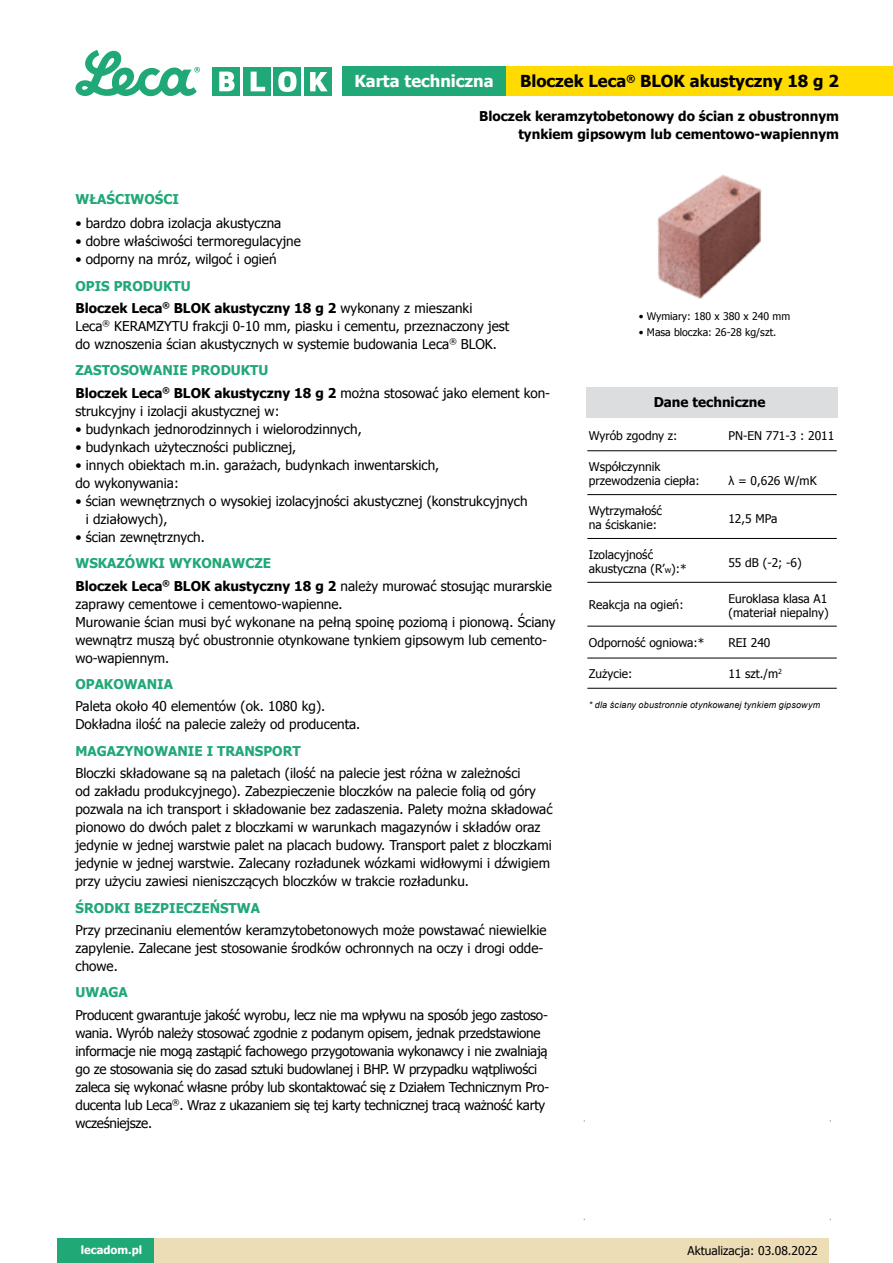
<style>
.page{position:relative;width:893px;height:1263px;background:#fff}
.page>*{position:absolute;margin:0;border:0;box-sizing:border-box;transform-origin:0 0}
.t1{font:700 16.5px "Tahoma";color:#000}
.t2{font:700 16.5px "Tahoma";color:#fff}
.t3{font:13.5px/18px "Tahoma";color:#000}
.t4{font:13.5px/18px "Tahoma";letter-spacing:-.02em;color:#000}
.t5{font:700 13.5px/18px "Tahoma";color:#000;text-align:right}
.t6{font:700 13.5px "Tahoma";color:#21a877}
.t7{font:12px/13.5px "Tahoma";color:#000}
.t8{font:700 11.25px "Tahoma";color:#fff}
.t9{font:10.5px "Tahoma";color:#000}
.t10{font:italic 9px "Arial";letter-spacing:.02em;color:#000}
.s1{font-weight:400}
.s2{font-weight:700}
.s3{font-size:8.7px}
</style>
<div class="page">
<div style="left:586px;top:387px;width:252px;height:31px;background:#dcddde"></div>
<hr style="left:587px;top:450px;width:250px;height:1px;background:#000">
<hr style="left:587px;top:494px;width:250px;height:1px;background:#000">
<hr style="left:587px;top:538px;width:250px;height:1px;background:#000">
<hr style="left:587px;top:582px;width:250px;height:1px;background:#000">
<hr style="left:587px;top:626px;width:250px;height:1px;background:#000">
<hr style="left:587px;top:658px;width:250px;height:1px;background:#000">
<hr style="left:587px;top:688px;width:250px;height:1px;background:#000">
<div style="left:57px;top:1238px;width:98px;height:25px;background:#21a877"></div>
<div style="left:155px;top:1238px;width:674px;height:25px;background:#ecddb6"></div>
<div style="left:342px;top:66px;width:165px;height:30px;background:#21a877"></div>
<div style="left:506px;top:66px;width:387px;height:30px;background:#ffdb00"></div>
<img style="left:657px;top:175px;width:105px;height:124px">
<svg style="left:75px;top:50px;width:125px;height:46px"></svg>
<div style="left:243px;top:67px;width:28px;height:29px;background:#21a877"></div>
<svg style="left:251px;top:72px;width:14px;height:19px"></svg>
<div style="left:273px;top:68px;width:28px;height:28px;background:#21a877"></div>
<svg style="left:278px;top:71px;width:18px;height:21px"></svg>
<div style="left:304px;top:67px;width:28px;height:29px;background:#21a877"></div>
<svg style="left:310px;top:72px;width:18px;height:19px"></svg>
<div style="left:212px;top:67px;width:28px;height:28px;background:#21a877"></div>
<svg style="left:219px;top:72px;width:16px;height:19px"></svg>
<p class="t2" style="left:354px;top:69px;width:141px">Karta techniczna</p>
<p class="t1" style="left:520px;top:70px;width:320px">Bloczek Leca<sup>®</sup> BLOK akustyczny 18 g 2</p>
<p class="t5" style="left:479px;top:107px;width:361px">Bloczek keramzytobetonowy do ścian z obustronnym tynkiem gipsowym lub cementowo-wapiennym</p>
<p class="t6" style="left:75px;top:189px;width:105px">WŁAŚCIWOŚCI</p>
<p class="t3" style="left:75px;top:214px;width:207px">• bardzo dobra izolacja akustyczna</p>
<p class="t3" style="left:75px;top:232px;width:227px">• dobre właściwości termoregulacyjne</p>
<p class="t3" style="left:75px;top:250px;width:203px">• odporny na mróz, wilgoć i ogień</p>
<p class="t6" style="left:75px;top:276px;width:117px">OPIS PRODUKTU</p>
<p class="t5" style="left:75px;top:298px;width:398px">Bloczek Leca<sup>®</sup> BLOK akustyczny 18 g 2 <span class="s1">wykonany z mieszanki</span></p>
<p class="t3" style="left:75px;top:316px;width:435px">Leca<sup>®</sup> KERAMZYTU frakcji 0-10 mm, piasku i cementu, przeznaczony jest do wznoszenia ścian akustycznych w systemie budowania Leca<sup>®</sup> BLOK.</p>
<p class="t6" style="left:75px;top:361px;width:195px">ZASTOSOWANIE PRODUKTU</p>
<p class="t3" style="left:75px;top:383px;width:476px"><span class="s2">Bloczek Leca</span><sup>®</sup> <span class="s2">BLOK akustyczny 18 g 2</span> można stosować jako element kon&shy;strukcyjny i izolacji akustycznej w:</p>
<p class="t3" style="left:75px;top:419px;width:288px">• budynkach jednorodzinnych i wielorodzinnych,</p>
<p class="t3" style="left:75px;top:437px;width:222px">• budynkach użyteczności publicznej,</p>
<p class="t3" style="left:75px;top:455px;width:365px">• innych obiektach m.in. garażach, budynkach inwentarskich,</p>
<p class="t3" style="left:75px;top:473px;width:105px">do wykonywania:</p>
<p class="t3" style="left:86px;top:491px;width:443px;text-indent:-10px">• ścian wewnętrznych o wysokiej izolacyjności akustycznej (konstrukcyjnych i działowych),</p>
<p class="t3" style="left:75px;top:527px;width:131px">• ścian zewnętrznych.</p>
<p class="t6" style="left:75px;top:554px;width:197px">WSKAZÓWKI WYKONAWCZE</p>
<p class="t3" style="left:75px;top:576px;width:478px"><span class="s2">Bloczek Leca</span><sup>®</sup> <span class="s2">BLOK akustyczny 18 g 2</span> należy murować stosując murarskie zaprawy cementowe i cementowo-wapienne.</p>
<p class="t3" style="left:75px;top:612px;width:482px">Murowanie ścian musi być wykonane na pełną spoinę poziomą i pionową. Ściany wewnątrz muszą być obustronnie otynkowane tynkiem gipsowym lub cemento&shy;wo-wapiennym.</p>
<p class="t6" style="left:75px;top:675px;width:99px">OPAKOWANIA</p>
<p class="t3" style="left:75px;top:697px;width:251px">Paleta około 40 elementów (ok. 1080 kg).</p>
<p class="t3" style="left:75px;top:715px;width:286px">Dokładna ilość na palecie zależy od producenta.</p>
<p class="t6" style="left:75px;top:741px;width:227px">MAGAZYNOWANIE I TRANSPORT</p>
<p class="t3" style="left:75px;top:763px;width:479px">Bloczki składowane są na paletach (ilość na palecie jest różna w zależności<br>od zakładu produkcyjnego). Zabezpieczenie bloczków na palecie folią od góry pozwala na ich transport i składowanie bez zadaszenia. Palety można składować pionowo do dwóch palet z bloczkami w warunkach magazynów i składów oraz jedynie w jednej warstwie palet na placach budowy. Transport palet z bloczkami jedynie w jednej warstwie. Zalecany rozładunek wózkami widłowymi i dźwigiem przy użyciu zawiesi nieniszczących bloczków w trakcie rozładunku.</p>
<p class="t6" style="left:75px;top:898px;width:186px">ŚRODKI BEZPIECZEŃSTWA</p>
<p class="t3" style="left:75px;top:920px;width:473px">Przy przecinaniu elementów keramzytobetonowych może powstawać niewielkie zapylenie. Zalecane jest stosowanie środków ochronnych na oczy i drogi odde&shy;chowe.</p>
<p class="t6" style="left:75px;top:983px;width:54px">UWAGA</p>
<p class="t4" style="left:75px;top:1005px;width:475px">Producent gwarantuje jakość wyrobu, lecz nie ma wpływu na sposób jego zastoso&shy;wania. Wyrób należy stosować zgodnie z podanym opisem, jednak przedstawione informacje nie mogą zastąpić fachowego przygotowania wykonawcy i nie zwalniają go ze stosowania się do zasad sztuki budowlanej i BHP. W przypadku wątpliwości zaleca się wykonać własne próby lub skontaktować się z Działem Technicznym Pro&shy;ducenta lub Leca<sup>®</sup>. Wraz z ukazaniem się tej karty technicznej tracą ważność karty wcześniejsze.</p>
<p class="t9" style="left:639px;top:309px;width:153px">• Wymiary: 180 x 380 x 240 mm</p>
<p class="t9" style="left:639px;top:325px;width:139px">• Masa bloczka: 26-28 kg/szt.</p>
<p class="t5" style="left:654px;top:392px;width:113px">Dane techniczne</p>
<p class="t7" style="left:589px;top:429px;width:90px">Wyrób zgodny z:</p>
<p class="t7" style="left:728px;top:429px;width:107px">PN-EN 771-3 : 2011</p>
<p class="t7" style="left:589px;top:459px;width:112px">Współczynnik przewodzenia ciepła:</p>
<p class="t7" style="left:728px;top:473px;width:90px">λ = 0,626 W/mK</p>
<p class="t7" style="left:589px;top:503px;width:75px">Wytrzymałość na ściskanie:</p>
<p class="t7" style="left:728px;top:511px;width:50px">12,5 MPa</p>
<p class="t7" style="left:589px;top:547px;width:99px">Izolacyjność akustyczna (R’<span class="s3">w</span>):*</p>
<p class="t7" style="left:728px;top:555px;width:75px">55 dB (-2; -6)</p>
<p class="t7" style="left:589px;top:597px;width:96px">Reakcja na ogień:</p>
<p class="t7" style="left:728px;top:591px;width:102px">Euroklasa klasa A1 (materiał niepalny)</p>
<p class="t7" style="left:589px;top:635px;width:117px">Odporność ogniowa:*</p>
<p class="t7" style="left:728px;top:635px;width:44px">REI 240</p>
<p class="t7" style="left:589px;top:666px;width:45px">Zużycie:</p>
<p class="t7" style="left:728px;top:666px;width:55px">11 szt./m<sup>2</sup></p>
<p class="t10" style="left:589px;top:699px;width:233px">* dla ściany obustronnie otynkowanej tynkiem gipsowym</p>
<p class="t8" style="left:81px;top:1242px;width:63px">lecadom.pl</p>
<p class="t7" style="left:688px;top:1243px;width:132px">Aktualizacja: 03.08.2022</p>
</div>
